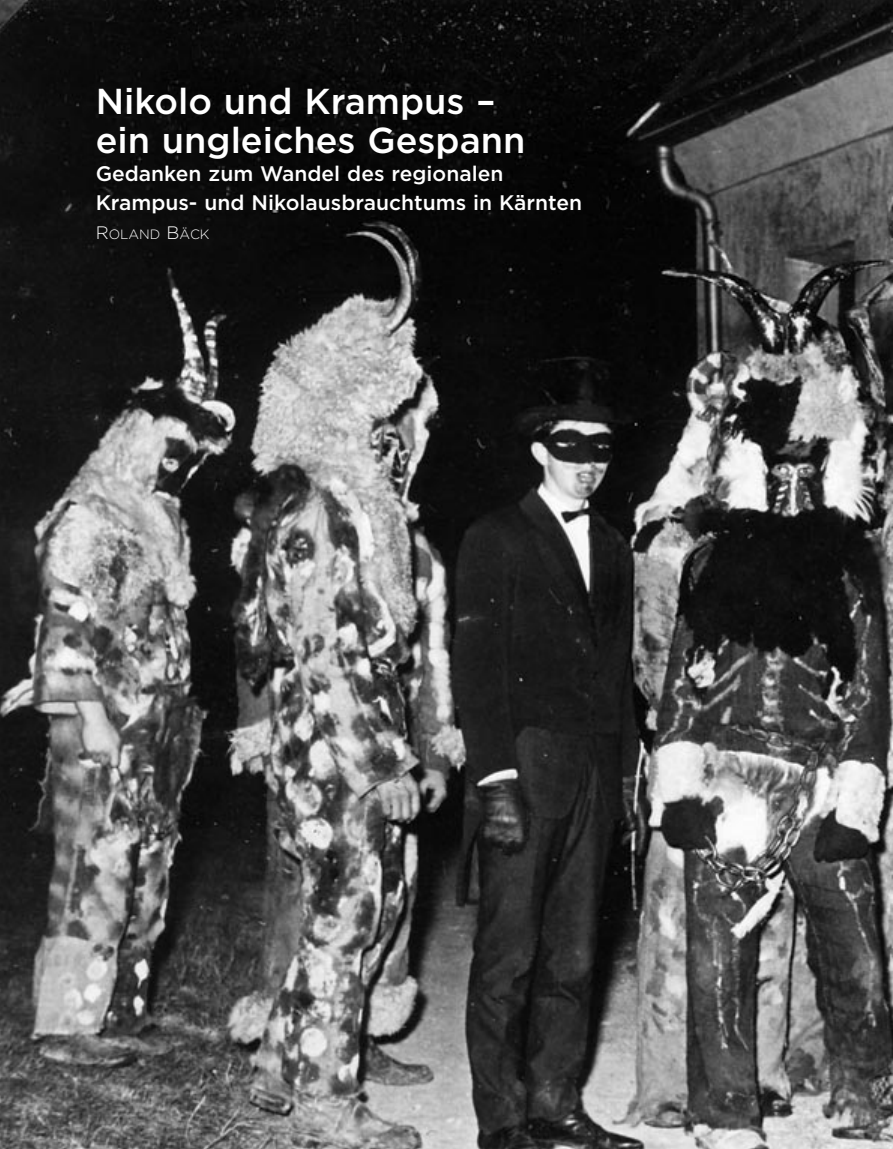
<style>
.page{position:relative;width:893px;height:1149px;background:#fff}
.page>*{position:absolute;margin:0;border:0;box-sizing:border-box;transform-origin:0 0}
.t1{font:500 36px/39px "Gotham";color:#fff}
.t2{font:500 21px/28.5px "Gotham";color:#fff}
.t3{font:300 13.5px "Gotham";color:#fff}
.s1{font-size:18px}
</style>
<div class="page">
<img style="left:0;top:0;width:893px;height:1148px">
<h1 class="t1" style="left:96px;top:84px;width:431px">Nikolo und Krampus – ein ungleiches Gespann</h1>
<p class="t2" style="left:96px;top:161px;width:488px">Gedanken zum Wandel des regionalen<br>Krampus- und Nikolausbrauchtums in Kärnten</p>
<p class="t3" style="left:96px;top:228px;width:115px"><span class="s1">R</span>OLAND <span class="s1">B</span>ÄCK</p>
</div>
